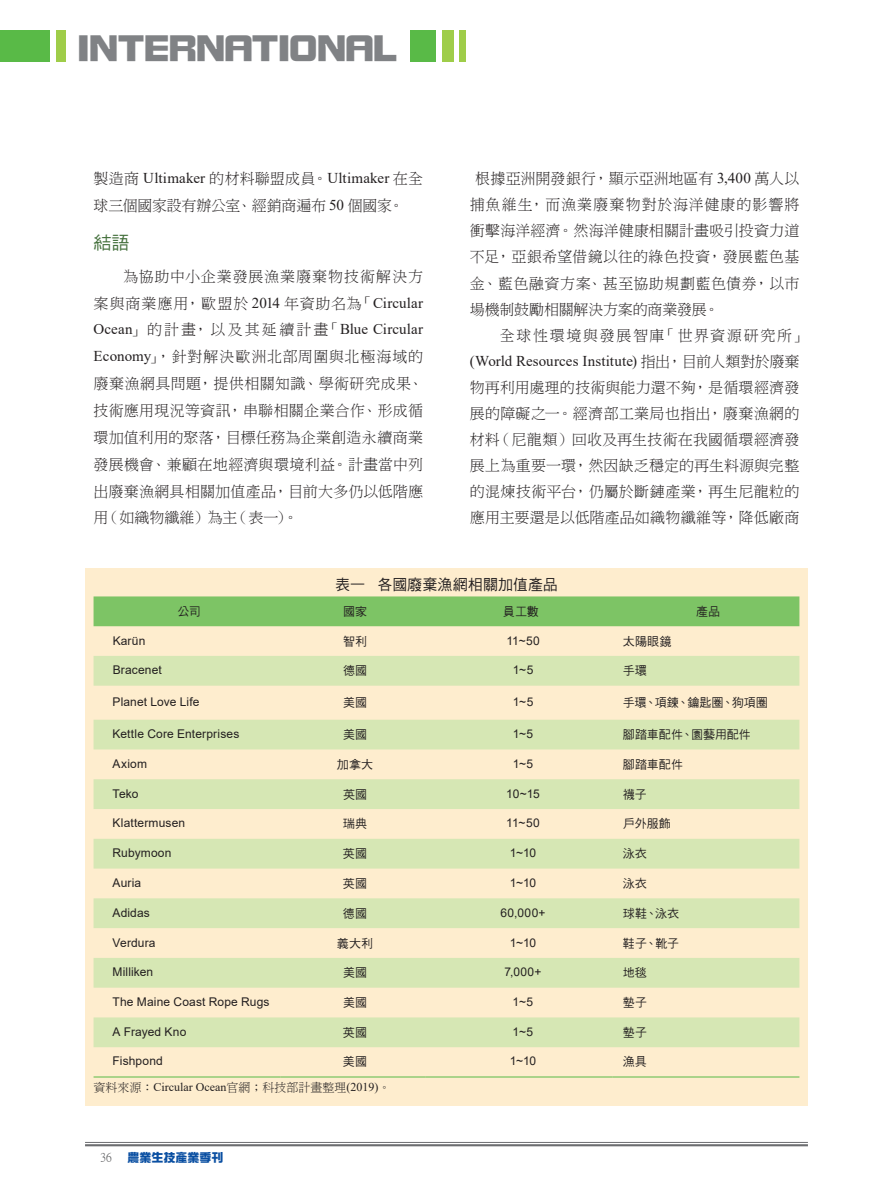
<style>
.page{position:relative;width:893px;height:1191px;background:#fff}
.page>*{position:absolute;margin:0;border:0;box-sizing:border-box;transform-origin:0 0}
.t1{font:36px "DF Zong Yi W9 WINP BF";color:#808285}
.t2{font:18px "DF Hei W5 WINP BF";color:#44703c}
.t3{font:15px/26.1px "DF Ming W3 WIN BF";letter-spacing:.015em;color:#231f20;text-align:justify}
.t4{font:15px "Times New Roman";letter-spacing:.01em;color:#231f20}
.t5{font:15px/26.8px "DF Ming W3 WIN BF";letter-spacing:.06em;color:#231f20;text-align:right}
.t6{font:15px "DF Ming W3 WIN BF";letter-spacing:-.02em;color:#231f20}
.t7{font:15px "DF Ming W3 WIN BF";letter-spacing:.11em;color:#231f20}
.t8{font:15px "DF Hei W5 WIN BF";color:#231f20}
.t9{font:12px "Arial";letter-spacing:.01em;color:#231f20}
.t10{font:12px "DF Hei W5 WINP BF";letter-spacing:.005em;color:#231f20}
.t11{font:12px "Times New Roman";color:#231f20}
.t12{font:12px "DF Zong Yi W9 WINP BF";color:#0a4fa2}
.t13{font:12px "P Ming Li U";color:#57585a}
.s1{font-family:"DF Ming W3 WIN BF"}
.s2{font-family:"Times New Roman"}
</style>
<div class="page">
<hr style="left:85px;top:1142px;width:723px;height:1px;background:#6c6d70">
<hr style="left:85px;top:1144px;width:723px;height:2px;background:#6c6d70">
<div style="left:410px;top:30px;width:26px;height:32px;background:#59ba47"></div>
<div style="left:442px;top:30px;width:12px;height:32px;background:#9fcd49"></div>
<div style="left:459px;top:30px;width:7px;height:32px;background:#9fcd49"></div>
<div style="left:57px;top:30px;width:9px;height:32px;background:#9fcd49"></div>
<div style="left:0;top:30px;width:50px;height:32px;background:#59ba47"></div>
<div style="left:85px;top:568px;width:723px;height:538px;background:#feedce"></div>
<div style="left:94px;top:596px;width:705px;height:30px;background:#7dc465"></div>
<svg style="left:94px;top:656px;width:705px;height:391px;fill:#d6e7b4"></svg>
<hr style="left:94px;top:1076px;width:187px;height:1px;background:#59ba47">
<hr style="left:281px;top:1076px;width:144px;height:1px;background:#59ba47">
<hr style="left:425px;top:1076px;width:187px;height:1px;background:#59ba47">
<hr style="left:612px;top:1076px;width:187px;height:1px;background:#59ba47">
<h1 class="t1" style="left:78px;top:30px;width:321px">INTERNATIONAL</h1>
<p class="t4" style="left:94px;top:168px;width:331px"><span class="s1">製造商</span> Ultimaker <span class="s1">的材料聯盟成員。</span>Ultimaker <span class="s1">在全</span></p>
<p class="t6" style="left:94px;top:198px;width:312px">球三個國家設有辦公室、經銷商遍布 <span class="s2">50</span> 個國家。</p>
<p class="t2" style="left:94px;top:233px;width:37px">結語</p>
<p class="t5" style="left:94px;top:263px;width:331px">為協助中小企業發展漁業廢棄物技術解決方<br>案與商業應用，歐盟於 <span class="s2">2014</span> 年資助名為「<span class="s2">Circular</span></p>
<p class="t4" style="left:94px;top:319px;width:331px">Ocean<span class="s1">」的計畫，以及其延續計畫「</span>Blue Circular</p>
<p class="t3" style="left:94px;top:343px;width:331px;line-height:26.8px"><span class="s2">Economy</span>」，針對解決歐洲北部周圍與北極海域的廢棄漁網具問題，提供相關知識、學術研究成果、技術應用現況等資訊，串聯相關企業合作、形成循環加值利用的聚落，目標任務為企業創造永續商業發展機會、兼顧在地經濟與環境利益。計畫當中列出廢棄漁網具相關加值產品，目前大多仍以低階應用（如織物纖維）為主（表一）。</p>
<p class="t3" style="left:470px;top:166px;width:331px;text-indent:5px">根據亞洲開發銀行，顯示亞洲地區有 <span class="s2">3,400</span> 萬人以捕魚維生，而漁業廢棄物對於海洋健康的影響將衝擊海洋經濟。然海洋健康相關計畫吸引投資力道不足，亞銀希望借鏡以往的綠色投資，發展藍色基金、藍色融資方案、甚至協助規劃藍色債券，以市場機制鼓勵相關解決方案的商業發展。</p>
<p class="t7" style="left:500px;top:328px;width:309px">全球性環境與發展智庫「世界資源研究所」</p>
<p class="t4" style="left:470px;top:350px;width:331px">(World Resources Institute) <span class="s1">指出，目前人類對於廢棄</span></p>
<p class="t3" style="left:470px;top:374px;width:331px">物再利用處理的技術與能力還不夠，是循環經濟發展的障礙之一。經濟部工業局也指出，廢棄漁網的材料（尼龍類）回收及再生技術在我國循環經濟發展上為重要一環，然因缺乏穩定的再生料源與完整的混煉技術平台，仍屬於斷鏈產業，再生尼龍粒的應用主要還是以低階產品如織物纖維等，降低廠商</p>
<p class="t8" style="left:335px;top:577px;width:224px">表一 各國廢棄漁網相關加值產品</p>
<p class="t10" style="left:178px;top:605px;width:25px">公司</p>
<p class="t10" style="left:343px;top:605px;width:26px">國家</p>
<p class="t10" style="left:503px;top:605px;width:38px">員工數</p>
<p class="t10" style="left:696px;top:605px;width:25px">產品</p>
<p class="t9" style="left:113px;top:632px;width:34px">Karün</p>
<p class="t10" style="left:343px;top:635px;width:25px">智利</p>
<p class="t9" style="left:506px;top:632px;width:35px">11~50</p>
<p class="t10" style="left:623px;top:635px;width:50px">太陽眼鏡</p>
<p class="t9" style="left:113px;top:662px;width:51px">Bracenet</p>
<p class="t10" style="left:343px;top:665px;width:26px">德國</p>
<p class="t9" style="left:513px;top:662px;width:22px">1~5</p>
<p class="t10" style="left:623px;top:665px;width:25px">手環</p>
<p class="t9" style="left:113px;top:694px;width:88px">Planet Love Life</p>
<p class="t10" style="left:343px;top:696px;width:26px">美國</p>
<p class="t9" style="left:513px;top:694px;width:22px">1~5</p>
<p class="t10" style="left:623px;top:696px;width:146px">手環、項鍊、鑰匙圈、狗項圈</p>
<p class="t9" style="left:113px;top:725px;width:128px">Kettle Core Enterprises</p>
<p class="t10" style="left:343px;top:728px;width:26px">美國</p>
<p class="t9" style="left:513px;top:725px;width:22px">1~5</p>
<p class="t10" style="left:623px;top:728px;width:130px">腳踏車配件、園藝用配件</p>
<p class="t9" style="left:113px;top:755px;width:36px">Axiom</p>
<p class="t10" style="left:337px;top:758px;width:38px">加拿大</p>
<p class="t9" style="left:513px;top:755px;width:22px">1~5</p>
<p class="t10" style="left:623px;top:758px;width:62px">腳踏車配件</p>
<p class="t9" style="left:113px;top:785px;width:27px">Teko</p>
<p class="t10" style="left:343px;top:788px;width:26px">英國</p>
<p class="t9" style="left:506px;top:785px;width:35px">10~15</p>
<p class="t10" style="left:623px;top:788px;width:26px">襪子</p>
<p class="t9" style="left:113px;top:815px;width:74px">Klattermusen</p>
<p class="t10" style="left:343px;top:818px;width:26px">瑞典</p>
<p class="t9" style="left:506px;top:815px;width:35px">11~50</p>
<p class="t10" style="left:623px;top:818px;width:49px">戶外服飾</p>
<p class="t9" style="left:113px;top:844px;width:60px">Rubymoon</p>
<p class="t10" style="left:343px;top:847px;width:26px">英國</p>
<p class="t9" style="left:510px;top:844px;width:28px">1~10</p>
<p class="t10" style="left:623px;top:847px;width:25px">泳衣</p>
<p class="t9" style="left:113px;top:874px;width:30px">Auria</p>
<p class="t10" style="left:343px;top:877px;width:26px">英國</p>
<p class="t9" style="left:510px;top:874px;width:28px">1~10</p>
<p class="t10" style="left:623px;top:877px;width:25px">泳衣</p>
<p class="t9" style="left:113px;top:904px;width:39px">Adidas</p>
<p class="t10" style="left:343px;top:907px;width:26px">德國</p>
<p class="t9" style="left:500px;top:904px;width:47px">60,000+</p>
<p class="t10" style="left:623px;top:907px;width:58px">球鞋、泳衣</p>
<p class="t9" style="left:113px;top:934px;width:44px">Verdura</p>
<p class="t10" style="left:337px;top:937px;width:38px">義大利</p>
<p class="t9" style="left:510px;top:934px;width:28px">1~10</p>
<p class="t10" style="left:623px;top:937px;width:58px">鞋子、靴子</p>
<p class="t9" style="left:113px;top:964px;width:42px">Milliken</p>
<p class="t10" style="left:343px;top:966px;width:26px">美國</p>
<p class="t9" style="left:504px;top:964px;width:39px">7,000+</p>
<p class="t10" style="left:623px;top:966px;width:25px">地毯</p>
<p class="t9" style="left:113px;top:993px;width:158px">The Maine Coast Rope Rugs</p>
<p class="t10" style="left:343px;top:996px;width:26px">美國</p>
<p class="t9" style="left:513px;top:993px;width:22px">1~5</p>
<p class="t10" style="left:623px;top:996px;width:26px">墊子</p>
<p class="t9" style="left:113px;top:1023px;width:75px">A Frayed Kno</p>
<p class="t10" style="left:343px;top:1026px;width:26px">英國</p>
<p class="t9" style="left:513px;top:1023px;width:22px">1~5</p>
<p class="t10" style="left:623px;top:1026px;width:26px">墊子</p>
<p class="t9" style="left:113px;top:1053px;width:52px">Fishpond</p>
<p class="t10" style="left:343px;top:1055px;width:26px">美國</p>
<p class="t9" style="left:510px;top:1053px;width:28px">1~10</p>
<p class="t10" style="left:623px;top:1055px;width:26px">漁具</p>
<p class="t11" style="left:93px;top:1078px;width:298px"><span class="s1">資料來源：</span>Circular Ocean<span class="s1">官網；科技部計畫整理</span>(2019)<span class="s1">。</span></p>
<p class="t13" style="left:100px;top:1151px;width:13px">36</p>
<p class="t12" style="left:128px;top:1151px;width:97px">農業生技產業季刊</p>
</div>
